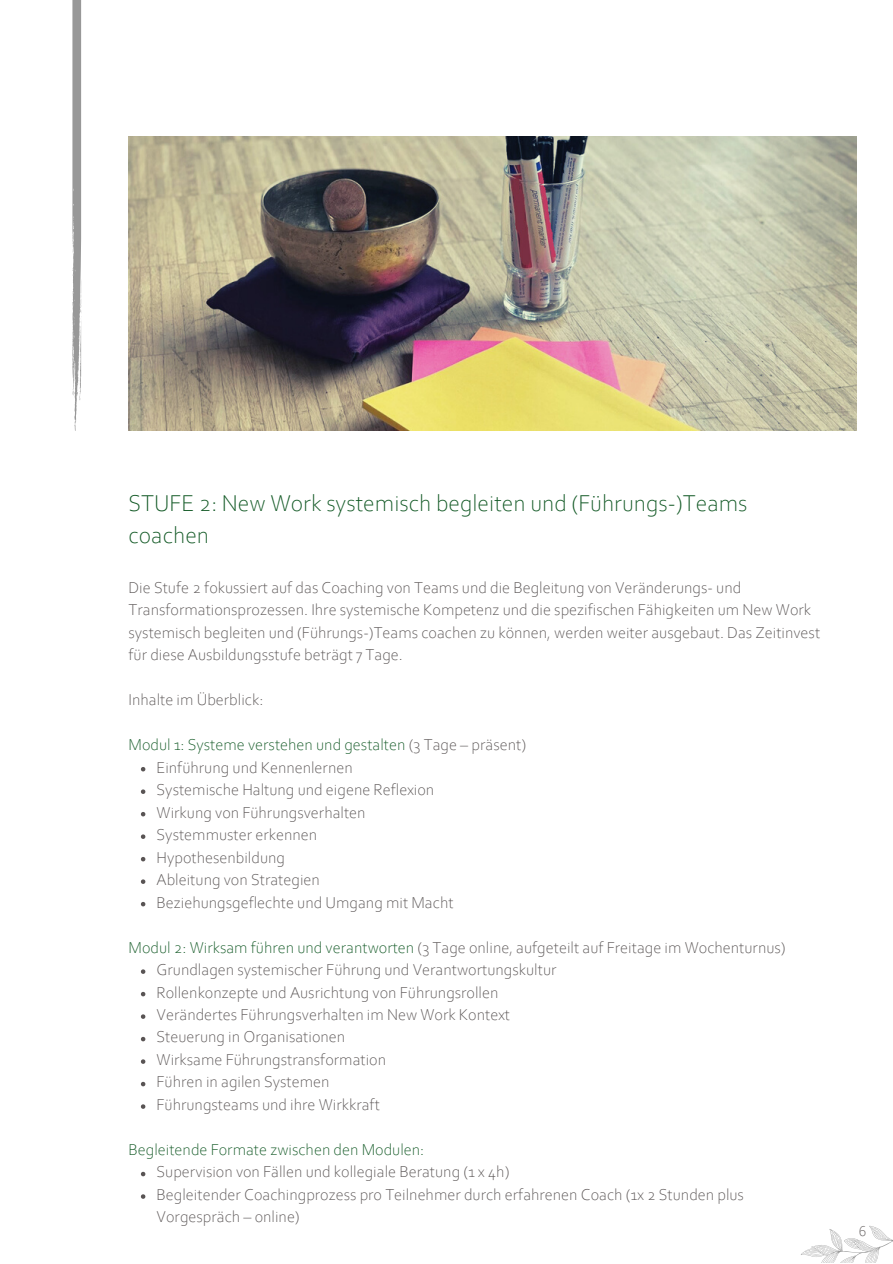
<style>
.page{position:relative;width:893px;height:1264px;background:#fff}
.page>*{position:absolute;margin:0;border:0;box-sizing:border-box;transform-origin:0 0}
.t1{font:300 24px/32.5px "Corbel";color:#125925}
.t2{font:300 16.5px/22.5px "Corbel";color:#595454}
.t3{font:300 16.5px "Corbel";color:#125925}
.t4{font:300 15px "Corbel";color:#595454}
.s1{color:#595454}
.s2{color:#125925}
</style>
<div class="page">
<svg style="left:801px;top:1225px;width:91px;height:38px"></svg>
<svg style="left:73px;top:0;width:9px;height:431px"></svg>
<img style="left:128px;top:137px;width:728px;height:293px">
<svg style="left:141px;top:767px;width:4px;height:4px"></svg>
<svg style="left:141px;top:789px;width:4px;height:5px"></svg>
<svg style="left:141px;top:812px;width:4px;height:4px"></svg>
<svg style="left:141px;top:834px;width:4px;height:5px"></svg>
<svg style="left:141px;top:857px;width:4px;height:4px"></svg>
<svg style="left:141px;top:879px;width:4px;height:4px"></svg>
<svg style="left:141px;top:902px;width:4px;height:4px"></svg>
<svg style="left:141px;top:969px;width:4px;height:4px"></svg>
<svg style="left:141px;top:991px;width:4px;height:5px"></svg>
<svg style="left:141px;top:1014px;width:4px;height:4px"></svg>
<svg style="left:141px;top:1036px;width:4px;height:5px"></svg>
<svg style="left:141px;top:1059px;width:4px;height:4px"></svg>
<svg style="left:141px;top:1081px;width:4px;height:5px"></svg>
<svg style="left:141px;top:1104px;width:4px;height:4px"></svg>
<svg style="left:141px;top:1171px;width:4px;height:5px"></svg>
<svg style="left:141px;top:1194px;width:4px;height:4px"></svg>
<h1 class="t1" style="left:128px;top:488px;width:620px">STUFE 2: New Work systemisch begleiten und (Führungs-)Teams coachen</h1>
<p class="t2" style="left:128px;top:577px;width:693px">Die Stufe 2 fokussiert auf das Coaching von Teams und die Begleitung von Veränderungs- und Transformationsprozessen. Ihre systemische Kompetenz und die spezifischen Fähigkeiten um New Work systemisch begleiten und (Führungs-)Teams coachen zu können, werden weiter ausgebaut. Das Zeitinvest für diese Ausbildungsstufe beträgt 7 Tage.</p>
<p class="t2" style="left:128px;top:689px;width:136px">Inhalte im Überblick:</p>
<p class="t3" style="left:128px;top:737px;width:399px">Modul 1: Systeme verstehen und gestalten <span class="s1">(3 Tage – präsent)</span></p>
<p class="t2" style="left:156px;top:757px;width:298px">Einführung und Kennenlernen<br>Systemische Haltung und eigene Reflexion<br>Wirkung von Führungsverhalten<br>Systemmuster erkennen<br>Hypothesenbildung<br>Ableitung von Strategien<br>Beziehungsgeflechte und Umgang mit Macht</p>
<p class="t2" style="left:128px;top:937px;width:658px"><span class="s2">Modul 2: Wirksam führen und verantworten</span> (3 Tage online, aufgeteilt auf Freitage im Wochenturnus)</p>
<p class="t2" style="left:156px;top:959px;width:401px">Grundlagen systemischer Führung und Verantwortungskultur Rollenkonzepte und Ausrichtung von Führungsrollen Verändertes Führungsverhalten im New Work Kontext Steuerung in Organisationen<br>Wirksame Führungstransformation<br>Führen in agilen Systemen<br>Führungsteams und ihre Wirkkraft</p>
<p class="t3" style="left:128px;top:1142px;width:297px">Begleitende Formate zwischen den Modulen:</p>
<p class="t2" style="left:156px;top:1162px;width:589px">Supervision von Fällen und kollegiale Beratung (1 x 4h)<br>Begleitender Coachingprozess pro Teilnehmer durch erfahrenen Coach (1x 2 Stunden plus<br>Vorgespräch – online)</p>
<p class="t4" style="left:858px;top:1224px;width:9px">6</p>
</div>
